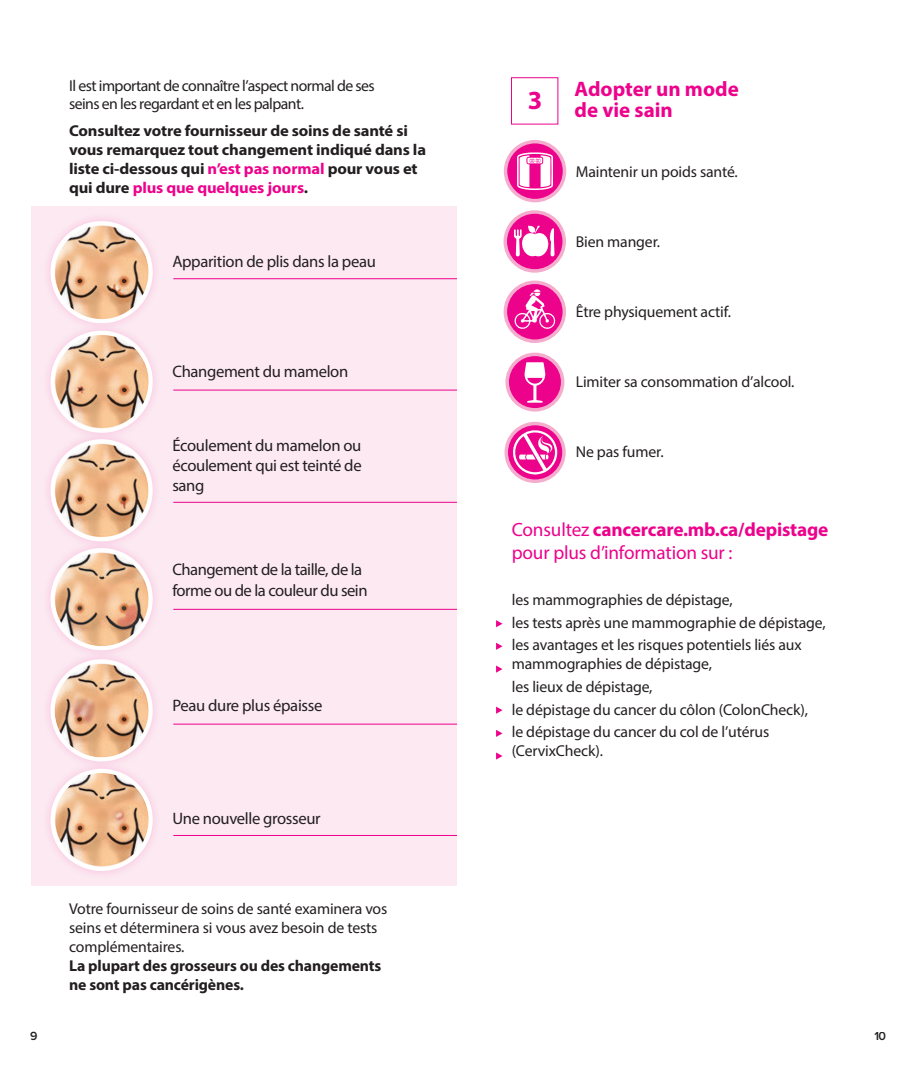
<style>
.page{position:relative;width:914px;height:1071px;background:#fff}
.page>*{position:absolute;margin:0;border:0;box-sizing:border-box;transform-origin:0 0}
.t1{font:700 26.25px "Myriad Pro";color:#ed028c}
.t2{font:700 21px/21px "Myriad Pro";color:#ed028c}
.t3{font:19.25px/23.1px "Myriad Pro";letter-spacing:-.01em;color:#ed028c}
.t4{font:16.62px/19.9px "Myriad Pro";letter-spacing:-.02em;color:#231f20}
.t5{font:15.75px/18.9px "Myriad Pro";letter-spacing:-.01em;color:#231f20}
.t6{font:700 15.75px/18.9px "Myriad Pro";letter-spacing:-.01em;color:#231f20;scale:1.05 1}
.t7{font:15.75px/18.9px "Myriad Pro";letter-spacing:-.035em;color:#231f20}
.t8{font:600 12.25px "Proxima Nova";color:#231f20}
.s1{color:#ed028c}
.s2{font-weight:700}
</style>
<div class="page">
<div style="left:32px;top:207px;width:425px;height:679px;background:#fce9f1"></div>
<div style="left:41px;top:212px;width:121px;height:120px;background:#ed028c;opacity:.13"></div>
<img style="left:53px;top:223px;width:98px;height:98px;border-radius:49px">
<div style="left:50px;top:221px;width:103px;height:102px;border:4px solid #fff;border-radius:50%"></div>
<div style="left:41px;top:539px;width:121px;height:120px;background:#ed028c;opacity:.13"></div>
<img style="left:53px;top:550px;width:98px;height:98px;border-radius:49px">
<div style="left:50px;top:548px;width:103px;height:102px;border:4px solid #fff;border-radius:50%"></div>
<div style="left:41px;top:650px;width:121px;height:121px;background:#ed028c;opacity:.13"></div>
<img style="left:53px;top:661px;width:98px;height:98px;border-radius:49px">
<div style="left:50px;top:659px;width:103px;height:102px;border:4px solid #fff;border-radius:50%"></div>
<div style="left:41px;top:322px;width:121px;height:120px;background:#ed028c;opacity:.13"></div>
<img style="left:53px;top:333px;width:98px;height:98px;border-radius:49px">
<div style="left:50px;top:331px;width:103px;height:102px;border:4px solid #fff;border-radius:50%"></div>
<div style="left:41px;top:430px;width:121px;height:121px;background:#ed028c;opacity:.13"></div>
<img style="left:53px;top:441px;width:98px;height:98px;border-radius:49px">
<div style="left:50px;top:439px;width:103px;height:102px;border:4px solid #fff;border-radius:50%"></div>
<div style="left:41px;top:760px;width:121px;height:120px;background:#ed028c;opacity:.13"></div>
<img style="left:53px;top:771px;width:97px;height:98px">
<div style="left:50px;top:769px;width:103px;height:102px;border:4px solid #fff;border-radius:50%"></div>
<hr style="left:173px;top:278px;width:284px;height:1px;background:#ed028c">
<hr style="left:173px;top:390px;width:284px;height:1px;background:#ed028c">
<hr style="left:173px;top:609px;width:284px;height:1px;background:#ed028c">
<hr style="left:173px;top:502px;width:284px;height:1px;background:#ed028c">
<hr style="left:173px;top:724px;width:284px;height:1px;background:#ed028c">
<hr style="left:173px;top:835px;width:284px;height:1px;background:#ed028c">
<div style="left:511px;top:77px;width:47px;height:48px;border:1px solid #ed028c"></div>
<svg style="left:505px;top:212px;width:59px;height:59px"></svg>
<div style="left:503px;top:210px;width:63px;height:63px;border:4px solid #f5adce;border-radius:50%"></div>
<svg style="left:505px;top:282px;width:59px;height:59px"></svg>
<div style="left:503px;top:281px;width:63px;height:62px;border:4px solid #f5adce;border-radius:50%"></div>
<div style="left:507px;top:354px;width:55px;height:56px;background:#ed028c;border-radius:50%"></div>
<div style="left:505px;top:353px;width:59px;height:59px;border:4px solid #f5adce;border-radius:50%"></div>
<svg style="left:506px;top:424px;width:58px;height:57px"></svg>
<div style="left:504px;top:422px;width:61px;height:61px;border:4px solid #f5adce;border-radius:50%"></div>
<svg style="left:505px;top:142px;width:59px;height:59px"></svg>
<div style="left:504px;top:140px;width:62px;height:62px;border:4px solid #f5adce;border-radius:50%"></div>
<svg style="left:513px;top:289px;width:42px;height:40px;background:#f144a9"></svg>
<svg style="left:524px;top:362px;width:22px;height:41px"></svg>
<svg style="left:517px;top:152px;width:36px;height:38px"></svg>
<svg style="left:514px;top:226px;width:40px;height:31px"></svg>
<svg style="left:512px;top:429px;width:46px;height:46px"></svg>
<svg style="left:496px;top:620px;width:6px;height:7px"></svg>
<svg style="left:496px;top:643px;width:6px;height:7px"></svg>
<svg style="left:496px;top:666px;width:6px;height:7px"></svg>
<svg style="left:496px;top:707px;width:6px;height:7px"></svg>
<svg style="left:496px;top:730px;width:6px;height:7px"></svg>
<svg style="left:496px;top:752px;width:6px;height:8px"></svg>
<p class="t7" style="left:69px;top:76px;width:307px">Il est important de connaître l’aspect normal de ses seins en les regardant et en les palpant.</p>
<p class="t6" style="left:69px;top:121px;width:341px">Consultez votre fournisseur de soins de santé si vous remarquez tout changement indiqué dans la liste ci-dessous qui <span class="s1">n’est pas normal</span> pour vous et qui dure <span class="s1">plus que quelques jours</span>.</p>
<p class="t4" style="left:172px;top:251px;width:205px">Apparition de plis dans la peau</p>
<p class="t4" style="left:172px;top:361px;width:177px">Changement du mamelon</p>
<p class="t4" style="left:172px;top:435px;width:191px;text-align:justify">Écoulement du mamelon ou écoulement qui est teinté de sang</p>
<p class="t4" style="left:172px;top:559px;width:197px;line-height:21px">Changement de la taille, de la forme ou de la couleur du sein</p>
<p class="t4" style="left:172px;top:696px;width:151px">Peau dure plus épaisse</p>
<p class="t8" style="left:30px;top:1027px;width:9px">9</p>
<p class="t4" style="left:172px;top:808px;width:150px">Une nouvelle grosseur</p>
<p class="t5" style="left:69px;top:899px;width:320px">Votre fournisseur de soins de santé examinera vos seins et déterminera si vous avez besoin de tests complémentaires.<br><span class="s2">La plupart des grosseurs ou des changements ne sont pas cancérigènes.</span></p>
<p class="t1" style="left:527px;top:83px;width:16px">3</p>
<p class="t2" style="left:574px;top:78px;width:166px">Adopter un mode de vie sain</p>
<p class="t5" style="left:576px;top:162px;width:163px">Maintenir un poids santé.</p>
<p class="t5" style="left:576px;top:232px;width:86px">Bien manger.</p>
<p class="t5" style="left:576px;top:302px;width:157px">Être physiquement actif.</p>
<p class="t5" style="left:576px;top:372px;width:220px">Limiter sa consommation d’alcool.</p>
<p class="t5" style="left:576px;top:442px;width:89px">Ne pas fumer.</p>
<p class="t3" style="left:512px;top:518px;width:318px">Consultez <span class="s2">cancercare.mb.ca/depistage </span>pour plus d’information sur :</p>
<p class="t5" style="left:512px;top:590px;width:222px">les mammographies de dépistage,</p>
<p class="t5" style="left:512px;top:613px;width:315px">les tests après une mammographie de dépistage,</p>
<p class="t5" style="left:512px;top:635px;width:291px">les avantages et les risques potentiels liés aux mammographies de dépistage,</p>
<p class="t5" style="left:512px;top:677px;width:142px">les lieux de dépistage,</p>
<p class="t5" style="left:512px;top:700px;width:298px">le dépistage du cancer du côlon (ColonCheck),</p>
<p class="t5" style="left:512px;top:722px;width:259px">le dépistage du cancer du col de l’utérus (CervixCheck).</p>
<p class="t8" style="left:874px;top:1027px;width:13px">10</p>
</div>
